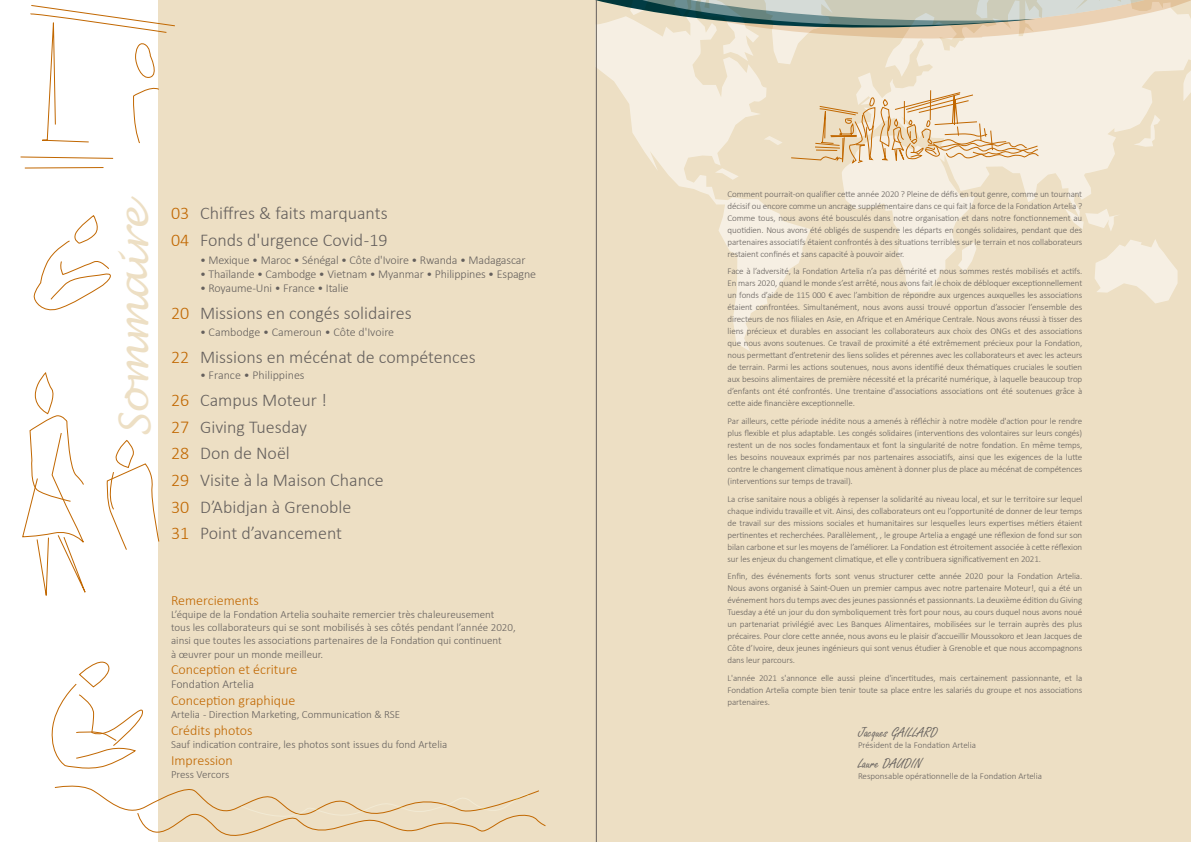
<style>
.page{position:relative;width:1191px;height:842px;background:#fff}
.page>*{position:absolute;margin:0;border:0;box-sizing:border-box;transform-origin:0 0}
.t1{font:italic 41px "Lucida Handwriting";color:#eddfc4}
.t2{font:300 18px/26.7px "Calibri";color:#65605d}
.t3{font:15px "Freestyle Script";color:#65605d}
.t4{font:300 14px "Calibri";color:#c16700}
.t5{font:300 12px "Calibri";letter-spacing:-.01em;color:#65605d}
.t6{font:300 11px/13px "Calibri";color:#65605d}
.t7{font:300 9px/12px "Calibri";letter-spacing:-.01em;color:#65605d;text-align:justify}
.s1{color:#c16700}
</style>
<div class="page">
<div style="left:159px;top:0;width:1032px;height:842px;background:#eddfc4"></div>
<svg style="left:22px;top:373px;width:64px;height:223px"></svg>
<svg style="left:51px;top:661px;width:92px;height:108px"></svg>
<svg style="left:106px;top:440px;width:53px;height:110px"></svg>
<svg style="left:33px;top:215px;width:78px;height:96px"></svg>
<svg style="left:54px;top:783px;width:492px;height:56px"></svg>
<svg style="left:30px;top:5px;width:145px;height:138px"></svg>
<svg style="left:20px;top:156px;width:94px;height:3px"></svg>
<svg style="left:24px;top:167px;width:80px;height:2px"></svg>
<svg style="left:595px;top:64px;width:215px;height:287px"></svg>
<svg style="left:715px;top:168px;width:23px;height:12px"></svg>
<svg style="left:842px;top:64px;width:349px;height:229px"></svg>
<svg style="left:958px;top:242px;width:18px;height:30px"></svg>
<svg style="left:1085px;top:209px;width:35px;height:23px"></svg>
<svg style="left:1094px;top:239px;width:83px;height:64px"></svg>
<svg style="left:1133px;top:115px;width:27px;height:32px"></svg>
<svg style="left:595px;top:0;width:596px;height:64px"></svg>
<svg style="left:790px;top:73px;width:249px;height:99px"></svg>
<hr style="left:596px;top:0;width:1px;height:842px;background:#65605d">
<h1 class="t1" style="left:109px;top:437px;width:242px;rotate:-90deg">S ommaire</h1>
<h2 class="t2" style="left:171px;top:200px;width:218px"><span class="s1">03</span> Chiffres &amp; faits marquants<br><span class="s1">04</span> Fonds d'urgence Covid -19</h2>
<h3 class="t5" style="left:200px;top:252px;width:327px">• Mexique • Maroc • Sénégal • Côte d'Ivoire • Rwanda • Madagascar</h3>
<h3 class="t5" style="left:200px;top:266px;width:338px">• Thaïlande • Cambodge • Vietnam • Myanmar • Philippines • Espagne</h3>
<h3 class="t5" style="left:200px;top:281px;width:150px">• Royaume-Uni • France • Italie</h3>
<h2 class="t2" style="left:171px;top:299px;width:242px"><span class="s1">20</span> Missions en congés solidaires</h2>
<h3 class="t5" style="left:200px;top:324px;width:196px">• Cambodge • Cameroun • Côte d'Ivoire</h3>
<h2 class="t2" style="left:171px;top:343px;width:306px"><span class="s1">22</span> Missions en mécénat de compétences</h2>
<h3 class="t5" style="left:200px;top:368px;width:106px">• France • Philippines</h3>
<h2 class="t2" style="left:171px;top:386px;width:214px"><span class="s1">26</span> Campus Moteur !<br><span class="s1">27</span> Giving Tuesday<br><span class="s1">28</span> Don de Noël<br><span class="s1">29</span> Visite à la Maison Chance<br><span class="s1">30</span> D’Abidjan à Grenoble<br><span class="s1">31</span> Point d’avancement</h2>
<h3 class="t4" style="left:171px;top:591px;width:89px">Remerciements</h3>
<p class="t6" style="left:171px;top:607px;width:346px">L’équipe de la Fondation Artelia souhaite remercier très chaleureusement tous les collaborateurs qui se sont mobilisés à ses côtés pendant l’année 2020, ainsi que toutes les associations partenaires de la Fondation qui continuent</p>
<p class="t6" style="left:171px;top:647px;width:153px">à œuvrer pour un monde meilleur.</p>
<h3 class="t4" style="left:171px;top:661px;width:128px">Conception et écriture</h3>
<h3 class="t5" style="left:171px;top:677px;width:84px">Fondation Artelia</h3>
<h3 class="t4" style="left:171px;top:692px;width:126px">Conception graphique</h3>
<p class="t6" style="left:171px;top:708px;width:231px">Artelia - Direction Marketing, Communication &amp; RSE</p>
<h3 class="t4" style="left:171px;top:722px;width:83px">Crédits photos</h3>
<p class="t6" style="left:171px;top:738px;width:278px">Sauf indication contraire, les photos sont issues du fond Artelia</p>
<h3 class="t4" style="left:171px;top:752px;width:63px">Impression</h3>
<p class="t6" style="left:171px;top:768px;width:60px">Press Vercors</p>
<p class="t7" style="left:727px;top:188px;width:356px">Comment pourrait-on qualifier cette année 2020 ? Pleine de défis en tout genre, comme un tournant décisif ou encore comme un ancrage supplémentaire dans ce qui fait la force de la Fondation Artelia ?<br>Comme tous, nous avons été bousculés dans notre organisation et dans notre fonctionnement au quotidien. Nous avons été obligés de suspendre les départs en congés solidaires, pendant que des partenaires associatifs étaient confrontés à des situations terribles sur le terrain et nos collaborateurs restaient confinés et sans capacité à pouvoir aider.</p>
<p class="t7" style="left:727px;top:265px;width:356px">Face à l’adversité, la Fondation Artelia n’a pas démérité et nous sommes restés mobilisés et actifs.<br>En mars 2020, quand le monde s’est arrêté, nous avons fait le choix de débloquer exceptionnellement un fonds d’aide de 115 000 € avec l’ambition de répondre aux urgences auxquelles les associations étaient confrontées. Simultanément, nous avons aussi trouvé opportun d’associer l’ensemble des directeurs de nos filiales en Asie, en Afrique et en Amérique Centrale. Nous avons réussi à tisser des liens précieux et durables en associant les collaborateurs aux choix des ONGs et des associations que nous avons soutenues. Ce travail de proximité a été extrêmement précieux pour la Fondation, nous permettant d’entretenir des liens solides et pérennes avec les collaborateurs et avec les acteurs de terrain. Parmi les actions soutenues, nous avons identifié deux thématiques cruciales le soutien aux besoins alimentaires de première nécessité et la précarité numérique, à laquelle beaucoup trop d’enfants ont été confrontés. Une trentaine d'associations associations ont été soutenues grâce à cette aide financière exceptionnelle.</p>
<p class="t7" style="left:727px;top:415px;width:356px">Par ailleurs, cette période inédite nous a amenés à réfléchir à notre modèle d'action pour le rendre plus flexible et plus adaptable. Les congés solidaires (interventions des volontaires sur leurs congés) restent un de nos socles fondamentaux et font la singularité de notre fondation. En même temps, les besoins nouveaux exprimés par nos partenaires associatifs, ainsi que les exigences de la lutte contre le changement climatique nous amènent à donner plus de place au mécénat de compétences (interventions sur temps de travail).</p>
<p class="t7" style="left:727px;top:493px;width:356px">La crise sanitaire nous a obligés à repenser la solidarité au niveau local, et sur le territoire sur lequel chaque individu travaille et vit. Ainsi, des collaborateurs ont eu l’opportunité de donner de leur temps de travail sur des missions sociales et humanitaires sur lesquelles leurs expertises métiers étaient pertinentes et recherchées. Parallèlement, , le groupe Artelia a engagé une réflexion de fond sur son bilan carbone et sur les moyens de l’améliorer. La Fondation est étroitement associée à cette réflexion sur les enjeux du changement climatique, et elle y contribuera significativement en 2021.</p>
<p class="t7" style="left:727px;top:570px;width:356px">Enfin, des événements forts sont venus structurer cette année 2020 pour la Fondation Artelia.<br>Nous avons organisé à Saint-Ouen un premier campus avec notre partenaire Moteur!, qui a été un événement hors du temps avec des jeunes passionnés et passionnants. La deuxième édition du Giving Tuesday a été un jour du don symboliquement très fort pour nous, au cours duquel nous avons noué un partenariat privilégié avec Les Banques Alimentaires, mobilisées sur le terrain auprès des plus précaires. Pour clore cette année, nous avons eu le plaisir d’accueillir Moussokoro et Jean Jacques de Côte d’Ivoire, deux jeunes ingénieurs qui sont venus étudier à Grenoble et que nous accompagnons dans leur parcours.</p>
<p class="t7" style="left:727px;top:672px;width:356px">L'année 2021 s'annonce elle aussi pleine d'incertitudes, mais certainement passionnante, et la Fondation Artelia compte bien tenir toute sa place entre les salariés du groupe et nos associations partenaires.</p>
<h3 class="t3" style="left:858px;top:724px;width:81px">Jacques GAILLARD</h3>
<p class="t7" style="left:858px;top:739px;width:120px">Président de la Fondation Artelia</p>
<h3 class="t3" style="left:858px;top:755px;width:66px">Laure DAUDIN</h3>
<p class="t7" style="left:858px;top:769px;width:186px">Responsable opérationnelle de la Fondation Artelia</p>
</div>
